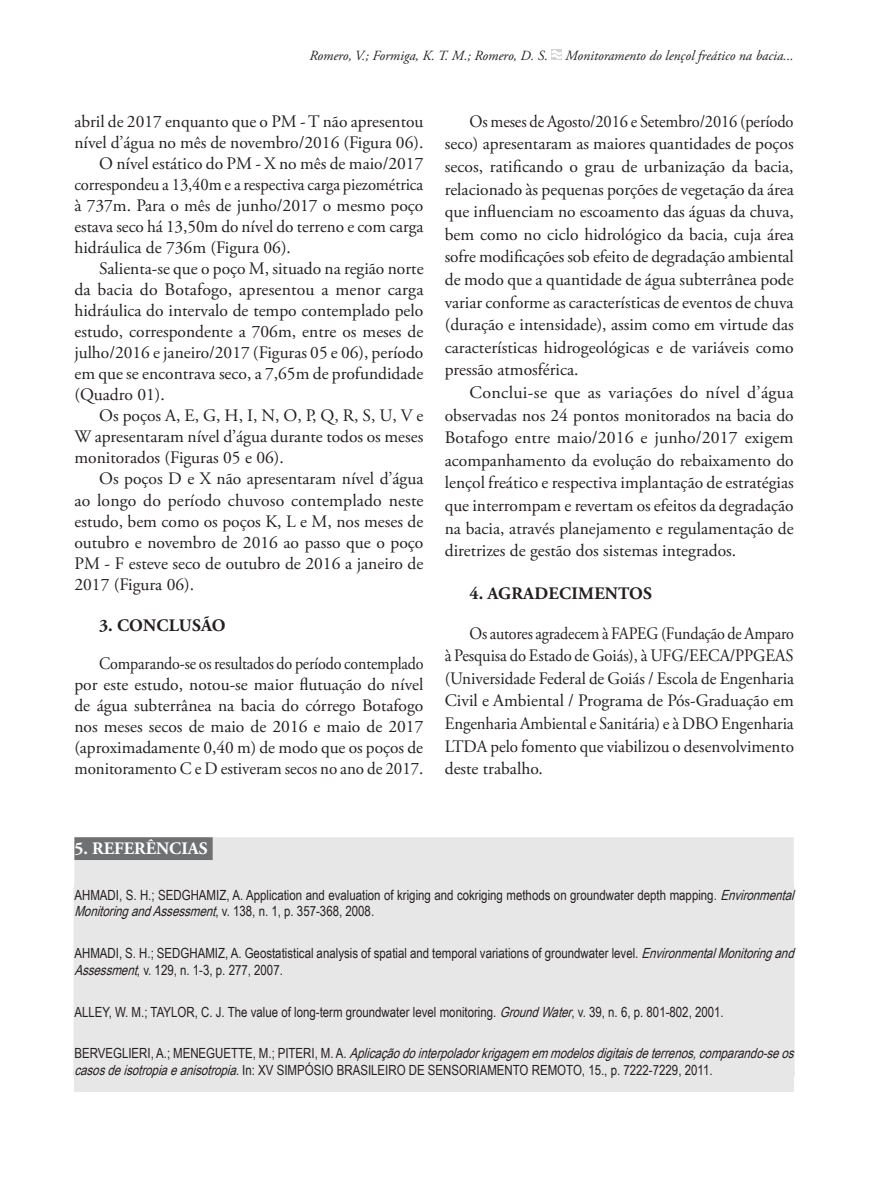
<style>
.page{position:relative;width:893px;height:1191px;background:#fff}
.page>*{position:absolute;margin:0;border:0;box-sizing:border-box;transform-origin:0 0}
.Paragraph{font:17.5px/21px "Adobe Garamond Pro";color:#231f20;text-align:justify}
.Paragraph-2{font:17.5px/22.6px "Adobe Garamond Pro";color:#231f20;text-align:justify;scale:.94 1}
.Acknowledgment{font:17.5px/22.6px "Adobe Garamond Pro";letter-spacing:-.005em;color:#231f20;text-align:justify;scale:.92 1}
.Paragraph-3{font:17.5px/21px "Adobe Garamond Pro";color:#231f20;text-align:justify;scale:.92 1}
.AcknowledgmentHead{font:700 17.5px "Adobe Garamond Pro";letter-spacing:.015em;color:#231f20}
.ReferenceHead{font:700 17.5px "Adobe Garamond Pro";color:#fff}
.Heading1{font:700 17.5px "Adobe Garamond Pro";letter-spacing:.015em;color:#231f20}
.Reference{font:14px/16.8px "Arial Narrow";color:#231f20}
.t1{font:italic 14px "Adobe Garamond Pro";color:#231f20}
.s1{font-style:italic}
</style>
<div class="page">
<div style="left:552px;top:49px;width:10px;height:11px;background:#d1d3d4"></div>
<svg style="left:551px;top:50px;width:11px;height:9px"></svg>
<div style="left:74px;top:837px;width:720px;height:49px;background:#e8e7e8"></div>
<div style="left:74px;top:837px;width:139px;height:23px;background:#6e7072"></div>
<div style="left:74px;top:884px;width:720px;height:207px;background:#e8e7e8"></div>
<hr style="left:793px;top:887px;width:2px;height:189px;background:#e8e7e8">
<p class="t1" style="left:310px;top:47px;width:486px">Romero, V.; Formiga, K. T. M.; Romero, D. S. Monitoramento do lençol freático na bacia...</p>
<p class="Paragraph" style="left:74px;top:111px;width:351px">abril de 2017 enquanto que o PM - T não apresentou nível d’água no mês de novembro/2016 (Figura 06).</p>
<p class="Paragraph" style="left:74px;top:153px;width:351px;text-indent:25px">O nível estático do PM - X no mês de maio/2017 correspondeu a 13,40m e a respectiva carga piezométrica à 737m. Para o mês de junho/2017 o mesmo poço estava seco há 13,50m do nível do terreno e com carga hidráulica de 736m (Figura 06).</p>
<p class="Paragraph" style="left:74px;top:259px;width:351px;text-indent:25px">Salienta-se que o poço M, situado na região norte da bacia do Botafogo, apresentou a menor carga hidráulica do intervalo de tempo contemplado pelo estudo, correspondente a 706m, entre os meses de julho/2016 e janeiro/2017 (Figuras 05 e 06), período em que se encontrava seco, a 7,65m de profundidade (Quadro 01).</p>
<p class="Paragraph" style="left:74px;top:406px;width:351px;text-indent:25px">Os poços A, E, G, H, I, N, O, P, Q, R, S, U, V e W apresentaram nível d’água durante todos os meses monitorados (Figuras 05 e 06).</p>
<p class="Paragraph" style="left:74px;top:469px;width:351px;text-indent:25px">Os poços D e X não apresentaram nível d’água ao longo do período chuvoso contemplado neste estudo, bem como os poços K, L e M, nos meses de outubro e novembro de 2016 ao passo que o poço PM - F esteve seco de outubro de 2016 a janeiro de 2017 (Figura 06).</p>
<p class="Heading1" style="left:99px;top:615px;width:128px">3. CONCLUSÃO</p>
<p class="Paragraph-3" style="left:74px;top:653px;width:381px;text-indent:25px">Comparando-se os resultados do período contemplado por este estudo, notou-se maior flutuação do nível de água subterrânea na bacia do córrego Botafogo nos meses secos de maio de 2016 e maio de 2017 (aproximadamente 0,40 m) de modo que os poços de monitoramento C e D estiveram secos no ano de 2017.</p>
<p class="Paragraph-2" style="left:445px;top:111px;width:373px;text-indent:25px">Os meses de Agosto/2016 e Setembro/2016 (período seco) apresentaram as maiores quantidades de poços secos, ratificando o grau de urbanização da bacia, relacionado às pequenas porções de vegetação da área que influenciam no escoamento das águas da chuva, bem como no ciclo hidrológico da bacia, cuja área sofre modificações sob efeito de degradação ambiental de modo que a quantidade de água subterrânea pode variar conforme as características de eventos de chuva (duração e intensidade), assim como em virtude das características hidrogeológicas e de variáveis como pressão atmosférica.</p>
<p class="Paragraph" style="left:445px;top:382px;width:351px;line-height:22.6px;text-indent:25px">Conclui-se que as variações do nível d’água observadas nos 24 pontos monitorados na bacia do Botafogo entre maio/2016 e junho/2017 exigem acompanhamento da evolução do rebaixamento do lençol freático e respectiva implantação de estratégias que interrompam e revertam os efeitos da degradação na bacia, através planejamento e regulamentação de diretrizes de gestão dos sistemas integrados.</p>
<p class="AcknowledgmentHead" style="left:470px;top:583px;width:184px">4. AGRADECIMENTOS</p>
<p class="Acknowledgment" style="left:445px;top:622px;width:381px;text-indent:25px">Os autores agradecem à FAPEG (Fundação de Amparo à Pesquisa do Estado de Goiás), à UFG/EECA/PPGEAS (Universidade Federal de Goiás / Escola de Engenharia Civil e Ambiental / Programa de Pós-Graduação em Engenharia Ambiental e Sanitária) e à DBO Engenharia LTDA pelo fomento que viabilizou o desenvolvimento deste trabalho.</p>
<p class="ReferenceHead" style="left:74px;top:838px;width:135px">5. REFERÊNCIAS</p>
<p class="Reference" style="left:74px;top:885px;width:726px">AHMADI, S. H.; SEDGHAMIZ, A. Application and evaluation of kriging and cokriging methods on groundwater depth mapping. <span class="s1">Environmental<br>MonitoringandAssessment</span>, v . 1 3 8 , n . 1 , p . 3 5 7 - 3 6 8 , 2 0 0 8 .</p>
<p class="Reference" style="left:74px;top:944px;width:726px">AHMADI, S. H.; SEDGHAMIZ, A. Geostatistical analysis of spatial and temporal variations of groundwater level. <span class="s1">EnvironmentalMonitoringand<br>Assessment</span>, v. 129, n. 1-3, p. 277, 2007.</p>
<p class="Reference" style="left:74px;top:1002px;width:651px">ALLEY, W. M.; TAYLOR, C. J. The value of long-term groundwater level monitoring. <span class="s1">GroundWater</span>, v. 39, n. 6, p. 801-802, 2001.</p>
<p class="Reference" style="left:74px;top:1044px;width:726px">B E R V E G L I E R I , A . ; M E N E G U E T T E , M . ; P I T E R I , M . A . <span class="s1">Aplicaçãodointerpoladorkrigagememmodelosdigitaisdeterrenos,comparando-seos casosdeisotropiaeanisotropia.</span>In: XV SIMPÓSIO BRASILEIRO DE SENSORIAMENTO REMOTO, 15., p. 7222-7229, 2011.</p>
</div>
